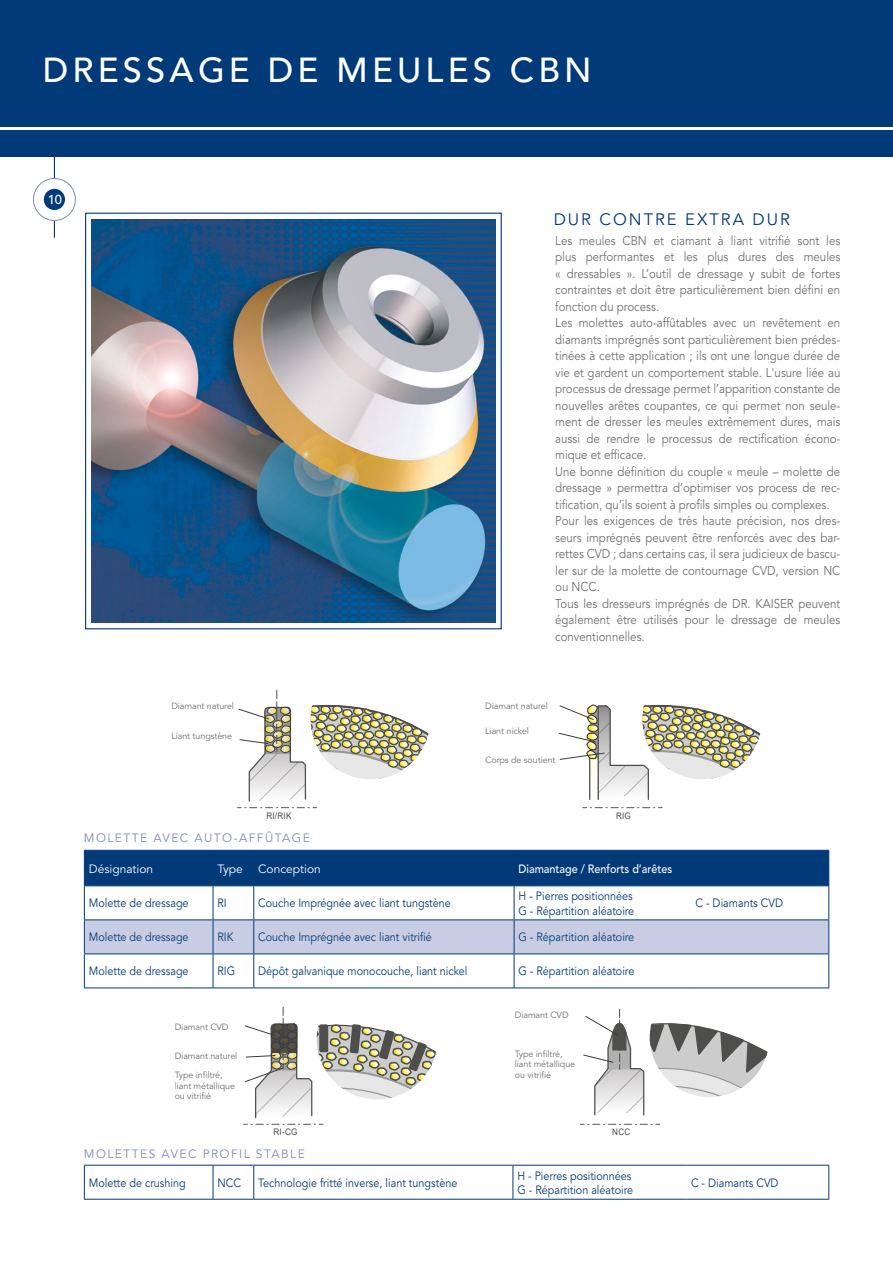
<style>
.page{position:relative;width:893px;height:1263px;background:#fff}
.page>*{position:absolute;margin:0;border:0;box-sizing:border-box;transform-origin:0 0}
.t1{font:500 34.5px "Avenir LT Std";letter-spacing:.12em;color:#fff}
.t2{font:16.5px "Avenir LT Std";letter-spacing:.12em;color:#003a78}
.t3{font:500 12.9px "Avenir LT Std";color:#fff}
.t4{font:12.75px/16.5px "Avenir LT Std";color:#706f6f;scale:.9 1}
.t5{font:12px/14.4px "Avenir LT Std";color:#003a78;scale:.9 1}
.t6{font:12px "Avenir LT Std";letter-spacing:.12em;color:#7f8bb8}
.t7{font:500 12px "Avenir LT Std";color:#fff;scale:.9 1}
.t8{font:12px "Avenir LT Std";color:#fff}
.t9{font:9px/10.5px "Avenir LT Std";letter-spacing:-.01em;color:#706f6f}
.t10{font:9px "Arial";letter-spacing:.02em;color:#4a4a49;scale:.9 1}
</style>
<div class="page">
<div style="left:0;top:0;width:893px;height:157px;background:#003a78"></div>
<hr style="left:0;top:127px;width:893px;height:3px;background:#fff">
<hr style="left:54px;top:149px;width:1px;height:89px;background:#003a78">
<div style="left:33px;top:178px;width:42px;height:42px;background:#fff;border-radius:50%"></div>
<div style="left:33px;top:178px;width:43px;height:43px;border:1px solid #7f8bb8;border-radius:50%"></div>
<div style="left:44px;top:189px;width:21px;height:21px;background:#003a78;border-radius:50%"></div>
<div style="left:85px;top:213px;width:417px;height:416px;background:#fff;border:1px solid #003a78"></div>
<img style="left:91px;top:219px;width:404px;height:404px">
<svg style="left:580px;top:1124px;width:80px;height:1px"></svg>
<svg style="left:583px;top:1009px;width:185px;height:107px"></svg>
<svg style="left:244px;top:1007px;width:192px;height:118px"></svg>
<svg style="left:583px;top:807px;width:79px;height:1px"></svg>
<svg style="left:558px;top:704px;width:203px;height:96px"></svg>
<svg style="left:237px;top:690px;width:192px;height:118px"></svg>
<div style="left:85px;top:851px;width:743px;height:34px;background:#003a78"></div>
<svg style="left:85px;top:886px;width:743px;height:101px"></svg>
<div style="left:85px;top:920px;width:743px;height:33px;background:#c9cde3"></div>
<hr style="left:84px;top:850px;width:129px;height:1px;background:#003a78">
<hr style="left:84px;top:851px;width:1px;height:34px;background:#003a78">
<hr style="left:213px;top:850px;width:41px;height:1px;background:#003a78">
<hr style="left:213px;top:851px;width:1px;height:34px;background:#003a78">
<hr style="left:254px;top:850px;width:260px;height:1px;background:#003a78">
<hr style="left:253px;top:851px;width:1px;height:34px;background:#003a78">
<hr style="left:514px;top:850px;width:177px;height:1px;background:#003a78">
<hr style="left:514px;top:851px;width:1px;height:34px;background:#003a78">
<hr style="left:691px;top:850px;width:138px;height:1px;background:#003a78">
<hr style="left:828px;top:851px;width:1px;height:34px;background:#003a78">
<hr style="left:84px;top:885px;width:129px;height:1px;background:#003a78">
<hr style="left:213px;top:885px;width:41px;height:1px;background:#003a78">
<hr style="left:254px;top:885px;width:260px;height:1px;background:#003a78">
<hr style="left:213px;top:886px;width:1px;height:33px;background:#003a78">
<hr style="left:253px;top:886px;width:1px;height:33px;background:#003a78">
<hr style="left:84px;top:919px;width:129px;height:1px;background:#003a78">
<hr style="left:213px;top:919px;width:41px;height:1px;background:#003a78">
<hr style="left:213px;top:920px;width:1px;height:33px;background:#003a78">
<hr style="left:254px;top:919px;width:260px;height:1px;background:#003a78">
<hr style="left:253px;top:920px;width:1px;height:33px;background:#003a78">
<hr style="left:84px;top:953px;width:129px;height:1px;background:#003a78">
<hr style="left:213px;top:953px;width:41px;height:1px;background:#003a78">
<hr style="left:213px;top:954px;width:1px;height:33px;background:#003a78">
<hr style="left:254px;top:953px;width:260px;height:1px;background:#003a78">
<hr style="left:253px;top:954px;width:1px;height:33px;background:#003a78">
<hr style="left:84px;top:987px;width:129px;height:1px;background:#003a78">
<hr style="left:213px;top:987px;width:41px;height:1px;background:#003a78">
<hr style="left:254px;top:987px;width:260px;height:1px;background:#003a78">
<hr style="left:84px;top:886px;width:1px;height:33px;background:#003a78">
<hr style="left:84px;top:920px;width:1px;height:33px;background:#003a78">
<hr style="left:84px;top:954px;width:1px;height:33px;background:#003a78">
<hr style="left:514px;top:919px;width:177px;height:1px;background:#003a78">
<hr style="left:691px;top:919px;width:138px;height:1px;background:#003a78">
<hr style="left:514px;top:953px;width:177px;height:1px;background:#003a78">
<hr style="left:691px;top:953px;width:138px;height:1px;background:#003a78">
<hr style="left:514px;top:885px;width:177px;height:1px;background:#003a78">
<hr style="left:514px;top:886px;width:1px;height:33px;background:#003a78">
<hr style="left:691px;top:885px;width:138px;height:1px;background:#003a78">
<hr style="left:828px;top:886px;width:1px;height:33px;background:#003a78">
<hr style="left:514px;top:920px;width:1px;height:33px;background:#003a78">
<hr style="left:828px;top:920px;width:1px;height:33px;background:#003a78">
<hr style="left:514px;top:954px;width:1px;height:33px;background:#003a78">
<hr style="left:828px;top:954px;width:1px;height:33px;background:#003a78">
<hr style="left:514px;top:987px;width:177px;height:1px;background:#003a78">
<hr style="left:691px;top:987px;width:138px;height:1px;background:#003a78">
<svg style="left:85px;top:1166px;width:743px;height:33px"></svg>
<hr style="left:213px;top:1165px;width:1px;height:34px;background:#003a78">
<hr style="left:253px;top:1165px;width:1px;height:34px;background:#003a78">
<hr style="left:84px;top:1165px;width:129px;height:1px;background:#003a78">
<hr style="left:84px;top:1165px;width:1px;height:34px;background:#003a78">
<hr style="left:213px;top:1165px;width:41px;height:1px;background:#003a78">
<hr style="left:254px;top:1165px;width:259px;height:1px;background:#003a78">
<hr style="left:84px;top:1199px;width:129px;height:1px;background:#003a78">
<hr style="left:213px;top:1199px;width:41px;height:1px;background:#003a78">
<hr style="left:254px;top:1199px;width:259px;height:1px;background:#003a78">
<hr style="left:513px;top:1165px;width:1px;height:34px;background:#003a78">
<hr style="left:828px;top:1165px;width:1px;height:34px;background:#003a78">
<hr style="left:513px;top:1199px;width:174px;height:1px;background:#003a78">
<hr style="left:687px;top:1199px;width:142px;height:1px;background:#003a78">
<hr style="left:513px;top:1165px;width:174px;height:1px;background:#003a78">
<hr style="left:687px;top:1165px;width:142px;height:1px;background:#003a78">
<h1 class="t1" style="left:43px;top:50px;width:550px">DRESSAGE DE MEULES CBN</h1>
<p class="t3" style="left:48px;top:192px;width:16px">10</p>
<p class="t2" style="left:554px;top:210px;width:238px">DUR CONTRE EXTRA DUR</p>
<p class="t4" style="left:555px;top:232px;width:318px">Les meules CBN et ciamant à liant vitrifié sont les plus performantes et les plus dures des meules « dressables ». L’outil de dressage y subit de fortes contraintes et doit être particulièrement bien défini en fonction du process.<br>Les molettes auto-affûtables avec un revêtement en diamants imprégnés sont particulièrement bien prédes&shy;tinées à cette application ; ils ont une longue durée de vie et gardent un comportement stable. L'usure liée au processus de dressage permet l’apparition constante de nouvelles arêtes coupantes, ce qui permet non seule&shy;ment de dresser les meules extrêmement dures, mais aussi de rendre le processus de rectification écono&shy;mique et efficace.<br>Une bonne définition du couple « meule – molette de dressage » permettra d’optimiser vos process de rec&shy;tification, qu’ils soient à profils simples ou complexes.<br>Pour les exigences de très haute précision, nos dres&shy;seurs imprégnés peuvent être renforcés avec des bar&shy;rettes CVD ; dans certains cas, il sera judicieux de bascu&shy;ler sur de la molette de contournage CVD, version NC ou NCC.<br>Tous les dresseurs imprégnés de DR. KAISER peuvent également être utilisés pour le dressage de meules conventionnelles.</p>
<p class="t9" style="left:171px;top:701px;width:64px">Diamant naturel</p>
<p class="t9" style="left:485px;top:701px;width:64px">Diamant naturel</p>
<p class="t9" style="left:171px;top:731px;width:62px">Liant tungstène</p>
<p class="t10" style="left:266px;top:810px;width:29px">RI/RIK</p>
<p class="t6" style="left:84px;top:831px;width:227px">MOLETTE AVEC AUTO-AFFÛTAGE</p>
<p class="t9" style="left:485px;top:726px;width:45px">Liant nickel</p>
<p class="t9" style="left:485px;top:755px;width:72px">Corps de soutient</p>
<p class="t10" style="left:616px;top:810px;width:18px">RIG</p>
<p class="t8" style="left:89px;top:861px;width:66px">Désignation</p>
<p class="t8" style="left:217px;top:861px;width:27px">Type</p>
<p class="t8" style="left:258px;top:861px;width:64px">Conception</p>
<p class="t7" style="left:518px;top:861px;width:172px">Diamantage / Renforts d’arêtes</p>
<p class="t5" style="left:89px;top:896px;width:112px">Molette de dressage</p>
<p class="t5" style="left:217px;top:896px;width:12px">RI</p>
<p class="t5" style="left:258px;top:896px;width:216px">Couche Imprégnée avec liant tungstène</p>
<p class="t5" style="left:519px;top:889px;width:130px">H - Pierres positionnées<br>G - Répartition aléatoire</p>
<p class="t5" style="left:695px;top:896px;width:99px">C - Diamants CVD</p>
<p class="t5" style="left:89px;top:930px;width:112px">Molette de dressage</p>
<p class="t5" style="left:217px;top:930px;width:19px">RIK</p>
<p class="t5" style="left:258px;top:930px;width:194px">Couche Imprégnée avec liant vitrifié</p>
<p class="t5" style="left:519px;top:930px;width:130px">G - Répartition aléatoire</p>
<p class="t5" style="left:89px;top:964px;width:112px">Molette de dressage</p>
<p class="t5" style="left:217px;top:964px;width:21px">RIG</p>
<p class="t5" style="left:258px;top:964px;width:234px">Dépôt galvanique monocouche, liant nickel</p>
<p class="t5" style="left:519px;top:964px;width:130px">G - Répartition aléatoire</p>
<p class="t9" style="left:175px;top:1021px;width:55px">Diamant CVD</p>
<p class="t9" style="left:175px;top:1050px;width:64px">Diamant naturel</p>
<p class="t9" style="left:175px;top:1070px;width:62px">Type infiltré, liant métallique ou vitrifié</p>
<p class="t9" style="left:515px;top:1009px;width:55px">Diamant CVD</p>
<p class="t9" style="left:515px;top:1048px;width:62px">Type infiltré, liant métallique ou vitrifié</p>
<p class="t10" style="left:273px;top:1126px;width:28px">RI-CG</p>
<p class="t10" style="left:612px;top:1126px;width:21px">NCC</p>
<p class="t6" style="left:84px;top:1147px;width:222px">MOLETTES AVEC PROFIL STABLE</p>
<p class="t5" style="left:89px;top:1176px;width:109px">Molette de crushing</p>
<p class="t5" style="left:217px;top:1176px;width:28px">NCC</p>
<p class="t5" style="left:258px;top:1176px;width:223px">Technologie fritté inverse, liant tungstène</p>
<p class="t5" style="left:517px;top:1168px;width:130px">H - Pierres positionnées<br>G - Répartition aléatoire</p>
<p class="t5" style="left:691px;top:1176px;width:99px">C - Diamants CVD</p>
</div>
